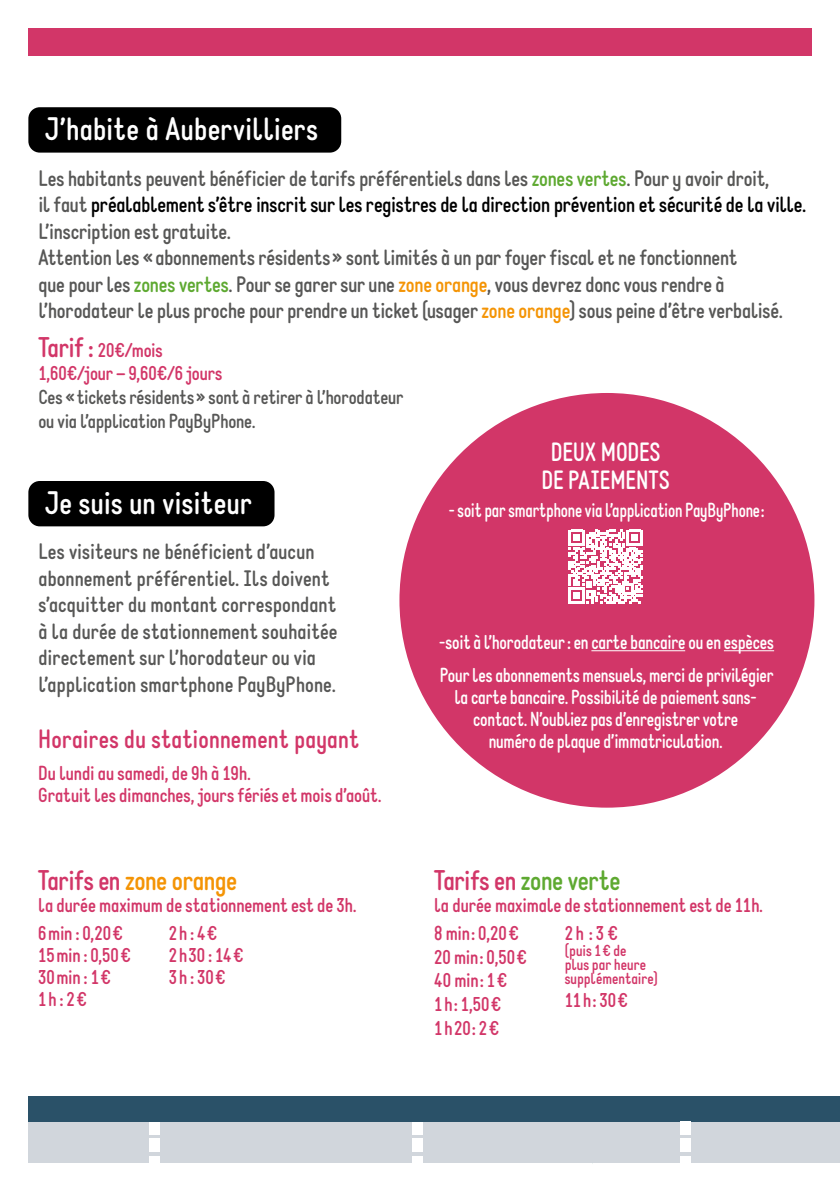
<style>
.page{position:relative;width:840px;height:1191px;background:#fff}
.page>*{position:absolute;margin:0;border:0;box-sizing:border-box;transform-origin:0 0}
.t1{font:700 32px "Static";letter-spacing:-.005em;color:#fff;scale:.9 1}
.t2{font:700 28px "Static";letter-spacing:-.025em;color:#f49405;scale:.9 1}
.t3{font:700 28px "Static";letter-spacing:-.025em;color:#5ea931;scale:.9 1}
.t4{font:700 26px "Static";color:#d23668;scale:.9 1}
.t5{font:700 26px/28px "Static";letter-spacing:-.01em;color:#fff;text-align:center;scale:.85 1}
.t6{font:700 22px/26.4px "Static";letter-spacing:-.015em;color:#575756;scale:.9 1}
.t7{font:700 20px/22px "Static";letter-spacing:-.015em;color:#d23668;scale:.9 1}
.t8{font:700 20px/22px "Static";letter-spacing:-.02em;color:#fff;scale:.84 1}
.t9{font:700 20px/24px "Static";letter-spacing:-.02em;color:#575756;scale:.9 1}
.t10{font:700 20px "Static";letter-spacing:-.02em;color:#fff;scale:.81 1}
.t11{font:700 20px/22px "Static";letter-spacing:.075em;color:#d23668;scale:.9 1}
.t12{font:700 16px/14px "Static";letter-spacing:-.005em;color:#d23668;scale:.9 1}
.s1{color:#5ea931}
.s2{color:#000}
.s3{color:#f49405}
.s4{font-size:28px}
.s5{color:#d23668}
</style>
<div class="page">
<div style="left:28px;top:1118px;width:811px;height:44px;background:#d1d6dc"></div>
<div style="left:149px;top:1121px;width:11px;height:14px;background:#fff"></div>
<div style="left:412px;top:1156px;width:11px;height:13px;background:#fff"></div>
<div style="left:149px;top:1156px;width:11px;height:13px;background:#fff"></div>
<div style="left:680px;top:1156px;width:10px;height:13px;background:#fff"></div>
<div style="left:412px;top:1138px;width:11px;height:14px;background:#fff"></div>
<div style="left:149px;top:1138px;width:11px;height:14px;background:#fff"></div>
<div style="left:680px;top:1138px;width:10px;height:14px;background:#fff"></div>
<div style="left:412px;top:1121px;width:11px;height:14px;background:#fff"></div>
<div style="left:28px;top:1096px;width:811px;height:25px;background:#2a5168"></div>
<div style="left:680px;top:1121px;width:10px;height:14px;background:#fff"></div>
<div style="left:28px;top:107px;width:313px;height:46px;background:#000;border-radius:11px"></div>
<div style="left:28px;top:28px;width:783px;height:28px;background:#d23668"></div>
<div style="left:28px;top:481px;width:246px;height:45px;background:#000;border-radius:11px"></div>
<div style="left:399px;top:393px;width:415px;height:414px;background:#d23668;border-radius:50%"></div>
<hr style="left:591px;top:650px;width:93px;height:1px;background:#fff">
<hr style="left:723px;top:650px;width:50px;height:1px;background:#fff">
<svg style="left:568px;top:530px;width:74px;height:73px"></svg>
<h1 class="t1" style="left:45px;top:109px;width:304px">J’habite à Aubervilliers</h1>
<p class="t6" style="left:38px;top:166px;width:854px">Les habitants peuvent bénéficier de tarifs préférentiels dans les <span class="s1">zones vertes</span>. Pour y avoir droit,<br>il faut <span class="s2">préalablement s’être inscrit sur les registres de la direction prévention et sécurité de la ville.<br></span>L’inscription est gratuite.<br>Attention les «abonnements résidents» sont limités à un par foyer fiscal et ne fonctionnent<br>que pour les <span class="s1">zones vertes</span>. Pour se garer sur une <span class="s3">zone orange</span>, vous devrez donc vous rendre à l’horodateur le plus proche pour prendre un ticket (usager <span class="s3">zone orange</span>) sous peine d’être verbalisé.</p>
<p class="t7" style="left:38px;top:339px;width:206px;line-height:23px"><span class="s4">Tarif :</span> 20€/mois<br>1,60€/jour – 9,60€/6 jours</p>
<p class="t9" style="left:38px;top:386px;width:407px">Ces «tickets résidents» sont à retirer à l’horodateur ou via l’application PayByPhone.</p>
<h1 class="t1" style="left:45px;top:483px;width:231px">Je suis un visiteur</h1>
<p class="t6" style="left:38px;top:539px;width:334px">Les visiteurs ne bénéficient d’aucun abonnement préférentiel. Ils doivent s’acquitter du montant correspondant à la durée de stationnement souhaitée directement sur l’horodateur ou via l’application smartphone PayByPhone.</p>
<p class="t4" style="left:38px;top:723px;width:358px">Horaires du stationnement payant</p>
<p class="t7" style="left:38px;top:762px;width:383px">Du lundi au samedi, de 9h à 19h.<br>Gratuit les dimanches, jours fériés et mois d’août.</p>
<p class="t2" style="left:38px;top:863px;width:222px"><span class="s5">Tarifs en</span> zone orange</p>
<p class="t7" style="left:38px;top:891px;width:355px;line-height:27.6px">la durée maximum de stationnement est de 3h.<br>6min : 0,20€</p>
<p class="t7" style="left:38px;top:944px;width:105px">15min : 0,50€<br>30min : 1€<br>1h : 2€</p>
<p class="t11" style="left:169px;top:922px;width:85px">2h : 4€<br>2h30 : 14€<br>3h : 30€</p>
<p class="t5" style="left:541px;top:438px;width:152px">DEUX MODES<br>DE PAIEMENTS</p>
<p class="t10" style="left:448px;top:498px;width:391px">- soit par smartphone via l’application PayByPhone:</p>
<p class="t8" style="left:439px;top:625px;width:400px;line-height:33.4px">-soit à l’horodateur : en carte bancaire ou en espèces<br>Pour les abonnements mensuels, merci de privilégier</p>
<p class="t8" style="left:454px;top:686px;width:361px;text-align:center">la carte bancaire. Possibilité de paiement sans&shy;contact. N’oubliez pas d’enregistrer votre numéro de plaque d’immatriculation.</p>
<p class="t3" style="left:434px;top:863px;width:208px"><span class="s5">Tarifs en</span> zone verte</p>
<p class="t7" style="left:434px;top:891px;width:367px;line-height:27.6px">la durée maximale de stationnement est de 11h.<br>8 min: 0,20€</p>
<p class="t7" style="left:434px;top:945px;width:105px;line-height:23.6px">20 min: 0,50€<br>40 min: 1€<br>1h: 1,50€<br>1h20: 2€</p>
<p class="t7" style="left:564px;top:922px;width:61px">2 h : 3 €</p>
<p class="t12" style="left:564px;top:943px;width:105px">(puis 1€ de<br>plus par heure supplémentaire)</p>
<p class="t7" style="left:564px;top:989px;width:72px">11h: 30€</p>
</div>
